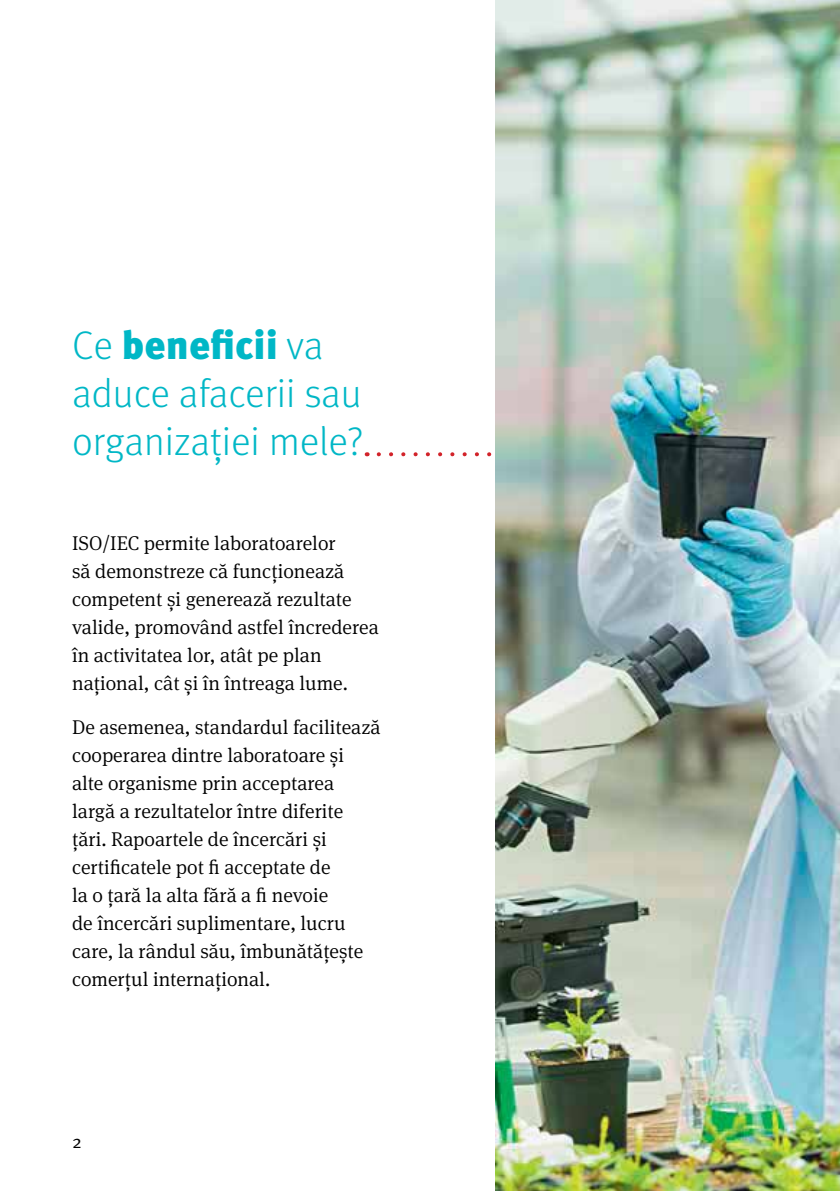
<style>
.page{position:relative;width:840px;height:1191px;background:#fff}
.page>*{position:absolute;margin:0;border:0;box-sizing:border-box;transform-origin:0 0}
.t1{font:300 40px/48px "Meta Pro";color:#00b7c6}
.t2{font:300 20px/28px "Meta Serif Pro";color:#000}
.t3{font:18px "Meta Pro Norm";color:#000}
.s1{font-weight:900}
</style>
<div class="page">
<svg style="left:378px;top:452px;width:114px;height:4px"></svg>
<img style="left:495px;top:0;width:344px;height:1191px">
<h1 class="t1" style="left:72px;top:319px;width:293px">Ce <span class="s1">beneficii</span> va aduce afacerii sau organizației mele?</h1>
<p class="t2" style="left:72px;top:528px;width:308px">ISO/IEC permite laboratoarelor<br>să demonstreze că funcționează competent și generează rezultate valide, promovând astfel încrederea în activitatea lor, atât pe plan național, cât și în întreaga lume.</p>
<p class="t2" style="left:72px;top:712px;width:310px">De asemenea, standardul facilitează cooperarea dintre laboratoare și<br>alte organisme prin acceptarea largă a rezultatelor între diferite țări. Rapoartele de încercări și certificatele pot fi acceptate de<br>la o țară la alta fără a fi nevoie<br>de încercări suplimentare, lucru care, la rândul său, îmbunătățește comerțul internațional.</p>
<p class="t3" style="left:72px;top:1128px;width:11px">2</p>
</div>
